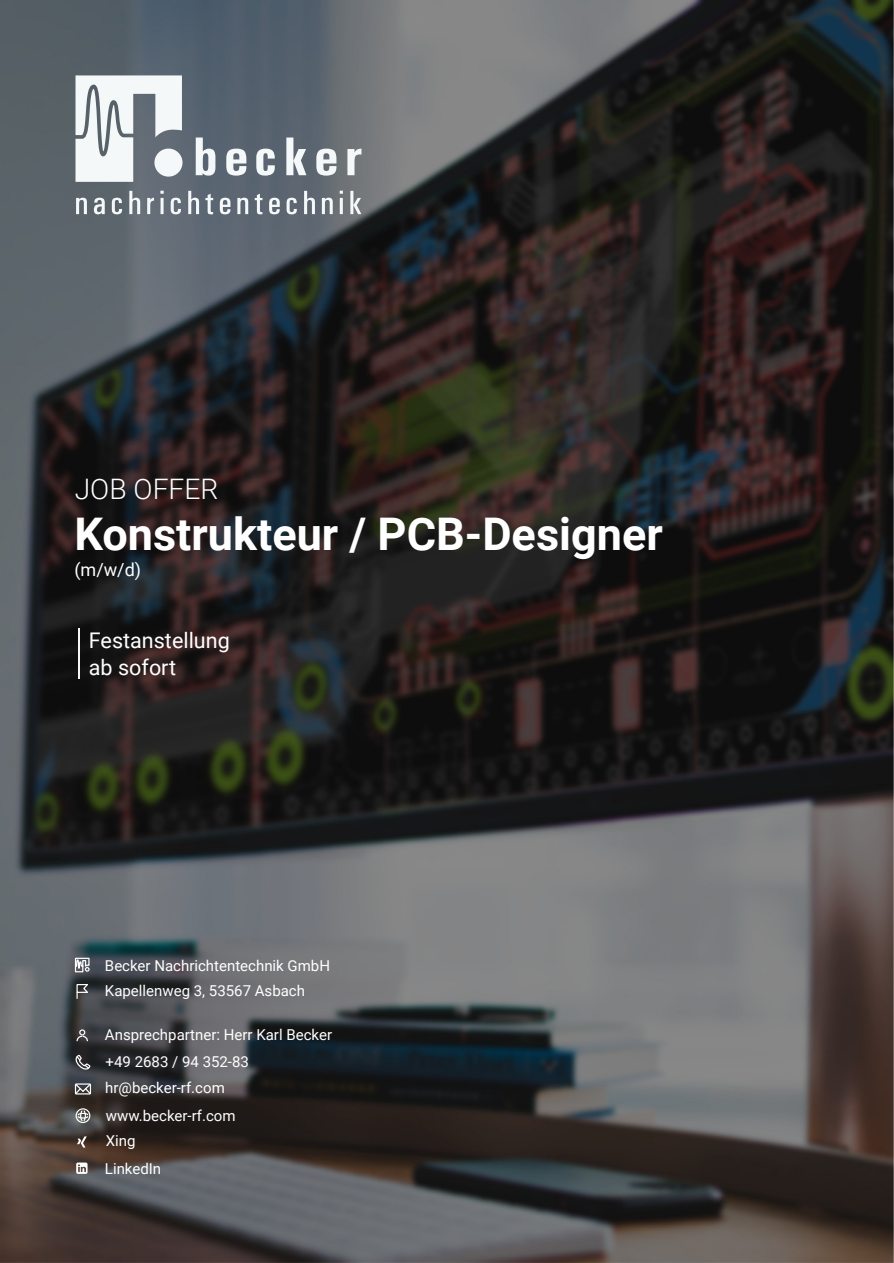
<style>
.page{position:relative;width:894px;height:1263px;background:#fff}
.page>*{position:absolute;margin:0;border:0;box-sizing:border-box;transform-origin:0 0}
.t1{font:700 45px "Roboto";color:#fff}
.t2{font:300 28.2px "Roboto";color:#fff}
.t3{font:21.6px/27.2px "Roboto";color:#fff}
.t4{font:18px "Roboto";color:#fff}
.t5{font:15px/26px "Roboto";color:#fff}
</style>
<div class="page">
<img style="left:0;top:0;width:893px;height:1263px">
<svg style="left:196px;top:138px;width:165px;height:38px"></svg>
<svg style="left:76px;top:191px;width:285px;height:23px"></svg>
<svg style="left:75px;top:75px;width:107px;height:107px"></svg>
<hr style="left:78px;top:628px;width:2px;height:51px;background:#f5f5f7">
<svg style="left:76px;top:1029px;width:13px;height:13px"></svg>
<svg style="left:76px;top:983px;width:14px;height:15px"></svg>
<svg style="left:74px;top:1083px;width:18px;height:12px"></svg>
<div style="left:76px;top:1108px;width:14px;height:15px;border:1px solid #fff;border-radius:50%"></div>
<svg style="left:76px;top:1109px;width:13px;height:13px"></svg>
<svg style="left:70px;top:1054px;width:21px;height:21px"></svg>
<svg style="left:74px;top:949px;width:16px;height:24px"></svg>
<svg style="left:77px;top:1136px;width:10px;height:11px"></svg>
<svg style="left:76px;top:1162px;width:11px;height:12px"></svg>
<h2 class="t2" style="left:75px;top:478px;width:145px">JOB OFFER</h2>
<h1 class="t1" style="left:74px;top:516px;width:589px">Konstrukteur / PCB-Designer</h1>
<p class="t4" style="left:74px;top:563px;width:68px">(m/w/d)</p>
<h3 class="t3" style="left:89px;top:629px;width:142px">Festanstellung ab sofort</h3>
<p class="t5" style="left:105px;top:954px;width:226px">Becker Nachrichtentechnik GmbH</p>
<p class="t5" style="left:105px;top:979px;width:201px">Kapellenweg 3, 53567 Asbach</p>
<p class="t5" style="left:105px;top:1023px;width:228px">Ansprechpartner: Herr Karl Becker</p>
<p class="t5" style="left:105px;top:1050px;width:145px">+49 2683 / 94 352-83 hr@becker-rf.com</p>
<p class="t5" style="left:105px;top:1128px;width:58px;line-height:27.9px">Xing<br>LinkedIn</p>
<p class="t5" style="left:106px;top:1104px;width:131px">www.becker-rf.com</p>
</div>
